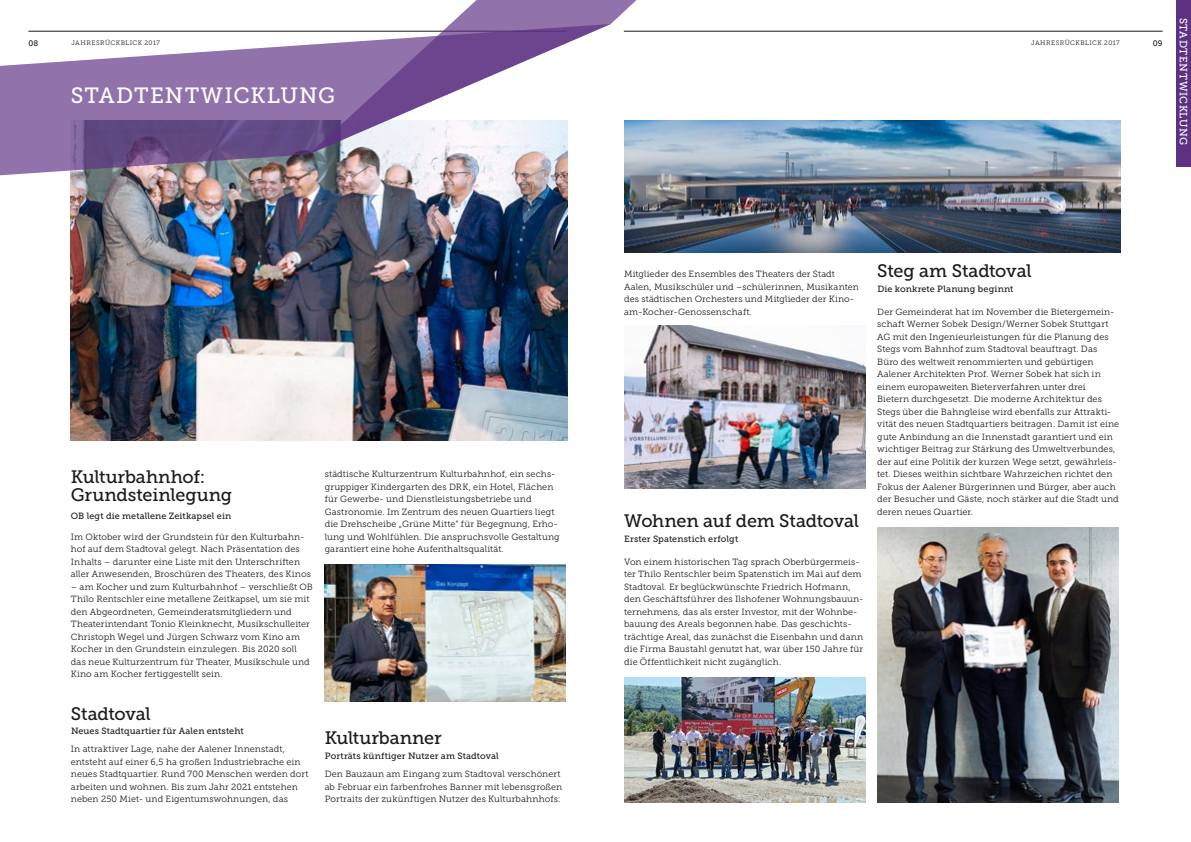
<style>
.page{position:relative;width:1191px;height:842px;background:#fff}
.page>*{position:absolute;margin:0;border:0;box-sizing:border-box;transform-origin:0 0}
.t1{font:22px "Museo Slab 500";letter-spacing:.045em;color:#fff}
.t2{font:18px/18px "Museo Slab 500";letter-spacing:-.01em;color:#1a1a18}
.t3{font:10.5px "Museo Slab 500";letter-spacing:.055em;color:#fff}
.t4{font:9px/12.5px "Museo Slab 300";letter-spacing:.01em;color:#1a1a18}
.t5{font:9px "Museo Slab 500";letter-spacing:.01em;color:#1a1a18}
.t6{font:8px "Museo Slab 500";color:#1a1a18}
.t7{font:6.5px "Museo Slab 300";letter-spacing:.065em;color:#1a1a18}
</style>
<div class="page">
<hr style="left:624px;top:31px;width:538px;height:1px;background:#1a1a18">
<img style="left:71px;top:177px;width:496px;height:263px">
<svg style="left:0;top:30px;width:568px;height:147px;fill:#9172aa"></svg>
<svg style="left:309px;top:0;width:391px;height:154px"></svg>
<div style="left:1176px;top:0;width:15px;height:167px;background:#5d3082"></div>
<img style="left:325px;top:564px;width:241px;height:138px">
<img style="left:624px;top:326px;width:241px;height:162px">
<img style="left:624px;top:677px;width:241px;height:125px">
<img style="left:624px;top:121px;width:496px;height:131px">
<img style="left:878px;top:527px;width:241px;height:275px">
<p class="t6" style="left:28px;top:38px;width:11px">08</p>
<p class="t7" style="left:71px;top:39px;width:90px">JAHRESRÜCKBLICK 2017</p>
<p class="t7" style="left:1031px;top:39px;width:90px">JAHRESRÜCKBLICK 2017</p>
<p class="t6" style="left:1152px;top:38px;width:11px">09</p>
<h1 class="t1" style="left:71px;top:84px;width:266px">STADTENTWICKLUNG</h1>
<p class="t3" style="left:1189px;top:18px;width:129px;rotate:90deg">STADTENTWICKLUNG</p>
<h2 class="t2" style="left:71px;top:468px;width:163px">Kulturbahnhof:<br>Grundsteinlegung</h2>
<p class="t5" style="left:71px;top:510px;width:162px">OB legt die metallene Zeitkapsel ein</p>
<p class="t4" style="left:71px;top:530px;width:242px">Im Oktober wird der Grundstein für den Kulturbahn&shy;hof auf dem Stadtoval gelegt. Nach Präsentation des Inhalts – darunter eine Liste mit den Unterschriften aller Anwesenden, Broschüren des Theaters, des Kinos</p>
<p class="t4" style="left:71px;top:580px;width:243px">– am Kocher und zum Kulturbahnhof – verschließt OB Thilo Rentschler eine metallene Zeitkapsel, um sie mit den Abgeordneten, Gemeinderatsmitgliedern und Theaterintendant Tonio Kleinknecht, Musikschulleiter Christoph Wegel und Jürgen Schwarz vom Kino am Kocher in den Grundstein einzulegen. Bis 2020 soll das neue Kulturzentrum für Theater, Musikschule und Kino am Kocher fertiggestellt sein.</p>
<h2 class="t2" style="left:71px;top:704px;width:81px">Stadtoval</h2>
<p class="t5" style="left:71px;top:726px;width:174px">Neues Stadtquartier für Aalen entsteht</p>
<p class="t4" style="left:71px;top:743px;width:239px">In attraktiver Lage, nahe der Aalener Innenstadt, entsteht auf einer 6,5 ha großen Industriebrache ein neues Stadtquartier. Rund 700 Menschen werden dort arbeiten und wohnen. Bis zum Jahr 2021 entstehen neben 250 Miet- und Eigentumswohnungen, das</p>
<p class="t4" style="left:325px;top:468px;width:236px">städtische Kulturzentrum Kulturbahnhof, ein sechs&shy;gruppiger Kindergarten des DRK, ein Hotel, Flächen für Gewerbe- und Dienstleistungsbetriebe und Gastronomie. Im Zentrum des neuen Quartiers liegt die Drehscheibe „Grüne Mitte“ für Begegnung, Erho&shy;lung und Wohlfühlen. Die anspruchsvolle Gestaltung garantiert eine hohe Aufenthaltsqualität.</p>
<h2 class="t2" style="left:325px;top:729px;width:118px">Kulturbanner</h2>
<p class="t5" style="left:325px;top:751px;width:175px">Porträts künftiger Nutzer am Stadtoval</p>
<p class="t4" style="left:325px;top:768px;width:239px">Den Bauzaun am Eingang zum Stadtoval verschönert ab Februar ein farbenfrohes Banner mit lebensgroßen<br>Portraits der zukünftigen Nutzer des Kulturbahnhofs:</p>
<p class="t4" style="left:624px;top:268px;width:236px">Mitglieder des Ensembles des Theaters der Stadt Aalen, Musikschüler und –schülerinnen, Musikanten des städtischen Orchesters und Mitglieder der Kino&shy;am-Kocher-Genossenschaft.</p>
<h2 class="t2" style="left:624px;top:512px;width:236px">Wohnen auf dem Stadtoval</h2>
<p class="t5" style="left:624px;top:534px;width:115px">Erster Spatenstich erfolgt</p>
<p class="t4" style="left:624px;top:555px;width:241px">Von einem historischen Tag sprach Oberbürgermeis&shy;ter Thilo Rentschler beim Spatenstich im Mai auf dem Stadtoval. Er beglückwünschte Friedrich Hofmann, den Geschäftsführer des Ilshofener Wohnungsbauun&shy;ternehmens, das als erster Investor, mit der Wohnbe&shy;bauung des Areals begonnen habe. Das geschichts&shy;trächtige Areal, das zunächst die Eisenbahn und dann die Firma Baustahl genutzt hat, war über 150 Jahre für die Öffentlichkeit nicht zugänglich.</p>
<h2 class="t2" style="left:877px;top:262px;width:156px">Steg am Stadtoval</h2>
<p class="t5" style="left:877px;top:284px;width:138px">Die konkrete Planung beginnt</p>
<p class="t4" style="left:877px;top:305px;width:243px">Der Gemeinderat hat im November die Bietergemein&shy;schaft Werner Sobek Design/Werner Sobek Stuttgart AG mit den Ingenieurleistungen für die Planung des Stegs vom Bahnhof zum Stadtoval beauftragt. Das Büro des weltweit renommierten und gebürtigen Aalener Architekten Prof. Werner Sobek hat sich in einem europaweiten Bieterverfahren unter drei Bietern durchgesetzt. Die moderne Architektur des Stegs über die Bahngleise wird ebenfalls zur Attrakti&shy;vität des neuen Stadtquartiers beitragen. Damit ist eine gute Anbindung an die Innenstadt garantiert und ein wichtiger Beitrag zur Stärkung des Umweltverbundes, der auf eine Politik der kurzen Wege setzt, gewährleis&shy;tet. Dieses weithin sichtbare Wahrzeichen richtet den Fokus der Aalener Bürgerinnen und Bürger, aber auch der Besucher und Gäste, noch stärker auf die Stadt und deren neues Quartier.</p>
</div>
